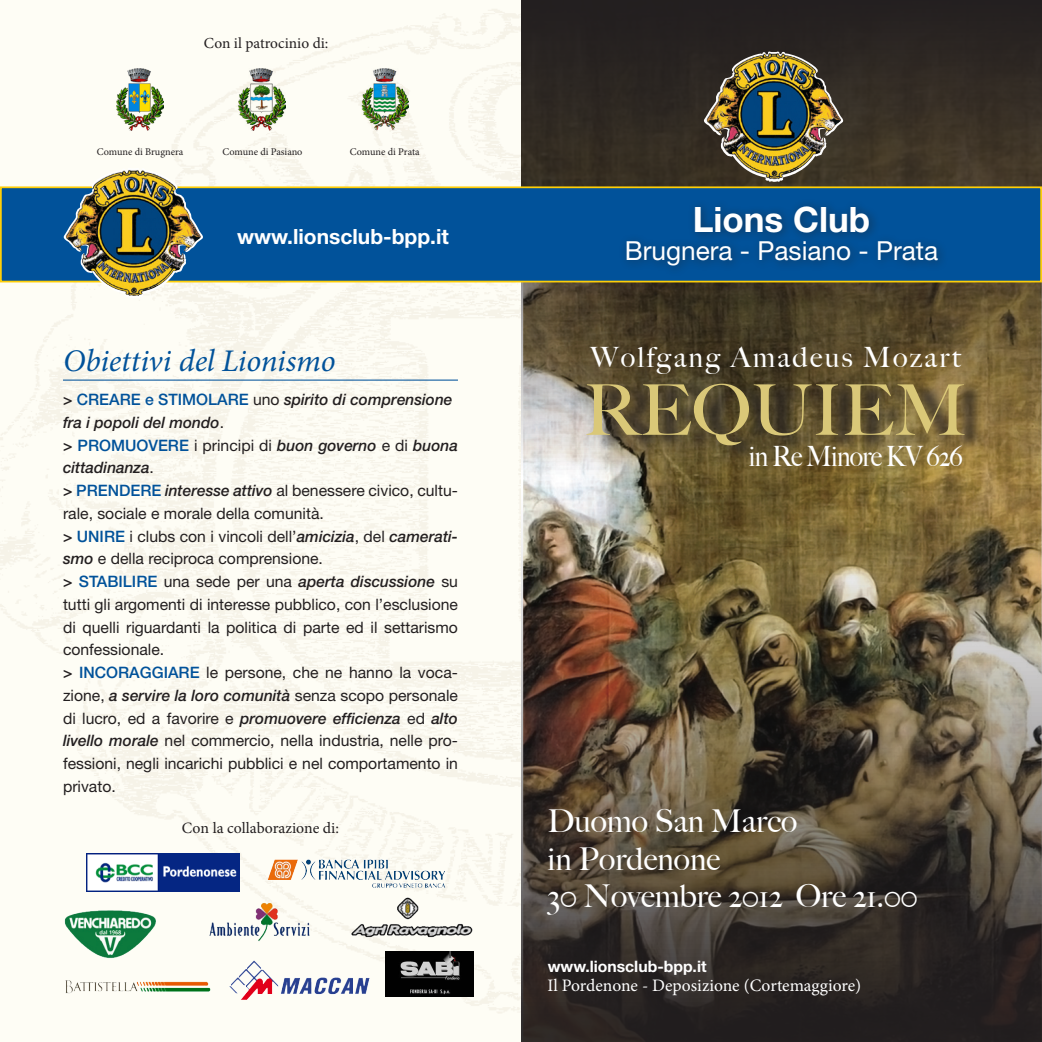
<style>
.page{position:relative;width:1042px;height:1042px;background:#fff}
.page>*{position:absolute;margin:0;border:0;box-sizing:border-box;transform-origin:0 0}
.t1{font:500 70px "Big Caslon";color:#dac878;scale:1.05 1}
.t2{font:700 35px "Helvetica Neue";color:#fff}
.t3{font:500 31.5px/37.8px "Big Caslon";color:#fff}
.t4{font:italic 31.5px "Minion Pro";letter-spacing:-.005em;color:#01529a}
.t5{font:500 28px "Big Caslon";letter-spacing:.08em;color:#fff}
.t6{font:500 28px "Big Caslon";letter-spacing:-.03em;color:#fff;scale:.93 1}
.t7{font:26.25px "Helvetica Neue";color:#fff}
.t8{font:700 21px "Helvetica Neue";color:#fff}
.t9{font:17.5px "Minion Pro";color:#fff}
.t10{font:15.75px/22.8px "Helvetica Neue";color:#231f20}
.t11{font:15.75px "Minion Pro";color:#231f20}
.t12{font:700 15.75px "Helvetica Neue";color:#fff}
.t13{font:15.4px "Minion Pro";color:#231f20}
.t14{font:10.15px "Minion Pro";color:#231f20}
.s1{font-weight:500}
.s2{font-weight:500;color:#01529a}
.s3{font-weight:500;font-style:italic}
</style>
<div class="page">
<img style="left:521px;top:0;width:520px;height:1042px">
<img style="left:0;top:8px;width:521px;height:1006px">
<div style="left:1px;top:187px;width:1040px;height:95px;background:#01529a"></div>
<div style="left:0;top:186px;width:1042px;height:96px;border:2px solid #fece08"></div>
<div style="left:619px;top:198px;width:329px;height:78px;background:#231f20;opacity:.5"></div>
<svg style="left:704px;top:52px;width:162px;height:137px;background:#4f452f"></svg>
<img style="left:705px;top:53px;width:110px;height:127px">
<hr style="left:63px;top:379px;width:395px;height:2px;background:#01529a">
<img style="left:266px;top:855px;width:182px;height:36px">
<img style="left:48px;top:879px;width:124px;height:91px">
<img style="left:229px;top:961px;width:141px;height:40px">
<img style="left:209px;top:872px;width:102px;height:104px">
<img style="left:348px;top:889px;width:127px;height:52px">
<img style="left:386px;top:951px;width:87px;height:46px">
<img style="left:44px;top:970px;width:183px;height:38px">
<svg style="left:64px;top:168px;width:162px;height:140px"></svg>
<img style="left:65px;top:169px;width:110px;height:127px">
<img style="left:87px;top:854px;width:153px;height:38px">
<div style="left:594px;top:379px;width:395px;height:82px;background:#231f20;opacity:.97"></div>
<img style="left:117px;top:69px;width:47px;height:61px">
<img style="left:239px;top:69px;width:47px;height:61px">
<img style="left:361px;top:69px;width:47px;height:61px">
<p class="t13" style="left:204px;top:33px;width:126px">Con il patrocinio di:</p>
<p class="t14" style="left:97px;top:145px;width:88px">Comune di Brugnera</p>
<p class="t14" style="left:222px;top:145px;width:82px">Comune di Pasiano</p>
<p class="t14" style="left:350px;top:145px;width:71px">Comune di Prata</p>
<h3 class="t8" style="left:237px;top:223px;width:213px">www.lionsclub-bpp.it</h3>
<h3 class="t4" style="left:63px;top:339px;width:274px">Obiettivi del Lionismo</h3>
<p class="t10" style="left:63px;top:388px;width:396px"><span class="s1">&gt;</span> <span class="s2">CREARE e STIMOLARE</span> uno <span class="s3">spirito di comprensione fra i popoli del mondo</span>.<br><span class="s1">&gt;</span> <span class="s2">PROMUOVERE</span> i principi di <span class="s3">buon governo</span> e di <span class="s3">buona cittadinanza</span>.<br><span class="s1">&gt;</span> <span class="s2">PRENDERE</span> <span class="s3">interesse attivo</span> al benessere civico, cultu&shy;rale, sociale e morale della comunità.<br><span class="s1">&gt;</span> <span class="s2">UNIRE</span> i clubs con i vincoli dell’<span class="s3">amicizia</span>, del <span class="s3">camerati&shy;smo</span> e della reciproca comprensione.<br><span class="s1">&gt;</span> <span class="s2">STABILIRE</span> una sede per una <span class="s3">aperta discussione</span> su tutti gli argomenti di interesse pubblico, con l’esclusione di quelli riguardanti la politica di parte ed il settarismo confessionale.<br><span class="s1">&gt;</span> <span class="s2">INCORAGGIARE</span> le persone, che ne hanno la voca&shy;zione, <span class="s3">a servire la loro comunità</span> senza scopo personale di lucro, ed a favorire e <span class="s3">promuovere efficienza</span> ed <span class="s3">alto livello morale</span> nel commercio, nella industria, nelle pro&shy;fessioni, negli incarichi pubblici e nel comportamento in privato.</p>
<p class="t11" style="left:182px;top:817px;width:159px">Con la collaborazione di:</p>
<h2 class="t2" style="left:693px;top:197px;width:179px">Lions Club</h2>
<h3 class="t7" style="left:625px;top:235px;width:315px">Brugnera - Pasiano - Prata</h3>
<h3 class="t5" style="left:590px;top:341px;width:372px">Wolfgang Amadeus Mozart</h3>
<h1 class="t1" style="left:583px;top:369px;width:367px">REQUIEM</h1>
<h3 class="t6" style="left:749px;top:439px;width:232px">in Re Minore KV 626</h3>
<h3 class="t3" style="left:547px;top:802px;width:372px">Duomo San Marco<br>in Pordenone<br>30 Novembre 2012 Ore 21.00</h3>
<p class="t12" style="left:548px;top:956px;width:160px">www.lionsclub-bpp.it</p>
<p class="t9" style="left:547px;top:973px;width:315px">Il Pordenone - Deposizione (Cortemaggiore)</p>
</div>
